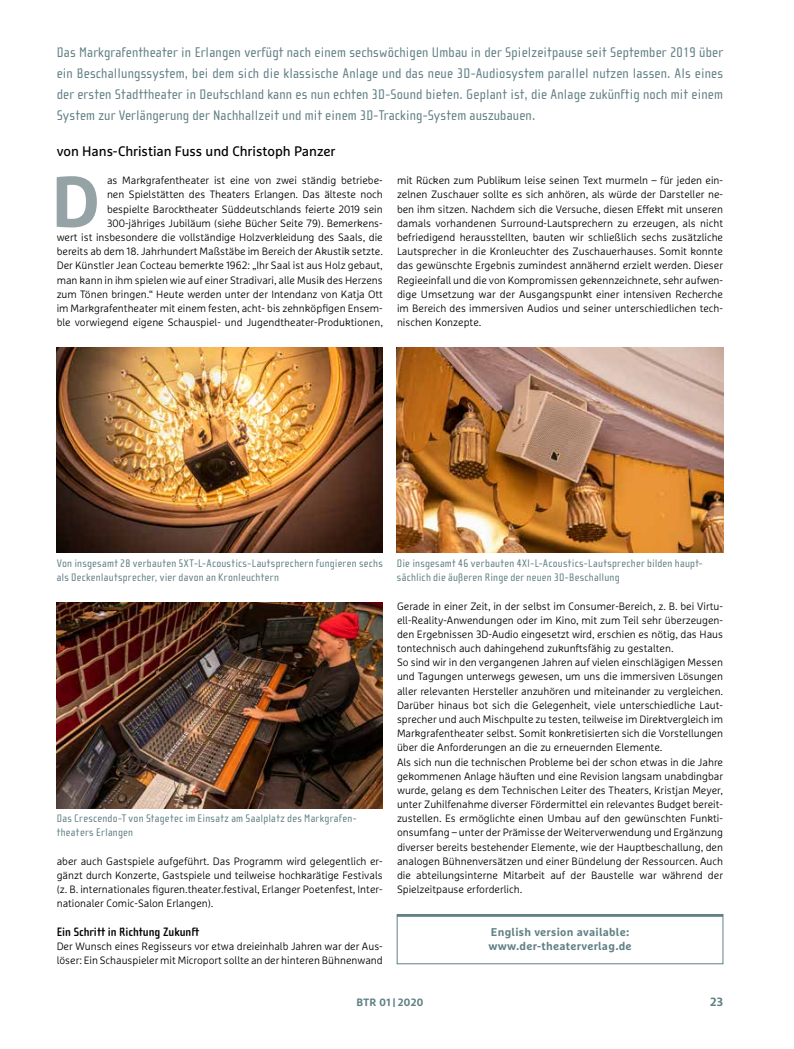
<style>
.page{position:relative;width:794px;height:1049px;background:#fff}
.page>*{position:absolute;margin:0;border:0;box-sizing:border-box;transform-origin:0 0}
.t1{font:700 71.5px "Marselis Pro";color:#95a2a6}
.t2{font:14.38px/21.2px "Cholla Sans OT";letter-spacing:.01em;color:#628085;text-align:justify}
.t3{font:13.75px "Marselis Pro";letter-spacing:-.005em;color:#000}
.t4{font:700 12.5px "Cholla Sans OT";color:#000}
.t5{font:700 11.88px "Marselis Pro";color:#628085}
.t6{font:11.25px/14.1px "Cholla Sans OT";letter-spacing:.025em;color:#628085}
.t7{font:700 11.25px/14.1px "Marselis Pro";letter-spacing:.025em;color:#628085}
.t8{font:300 10.62px/14.1px "Marselis Pro";color:#000;text-align:justify}
.t9{font:700 10.62px "Marselis Pro";letter-spacing:.04em;color:#628085}
</style>
<div class="page">
<div style="left:397px;top:914px;width:326px;height:50px;border:1px solid #628085"></div>
<hr style="left:397px;top:914px;width:326px;height:3px;background:#628085">
<img style="left:397px;top:347px;width:326px;height:206px">
<img style="left:57px;top:347px;width:326px;height:206px">
<img style="left:57px;top:602px;width:326px;height:206px">
<p class="t2" style="left:57px;top:41px;width:668px">Das Markgrafentheater in Erlangen verfügt nach einem sechswöchigen Umbau in der Spielzeitpause seit September 2019 über ein Beschallungssystem, bei dem sich die klassische Anlage und das neue 3D-Audiosystem parallel nutzen lassen. Als eines der ersten Stadttheater in Deutschland kann es nun echten 3D-Sound bieten. Geplant ist, die Anlage zukünftig noch mit einem System zur Verlängerung der Nachhallzeit und mit einem 3D-Tracking-System auszubauen.</p>
<p class="t3" style="left:57px;top:143px;width:280px">von Hans-Christian Fuss und Christoph Panzer</p>
<h1 class="t1" style="left:51px;top:157px;width:50px">D</h1>
<p class="t8" style="left:57px;top:173px;width:328px;text-align:right">as Markgrafentheater ist eine von zwei ständig betriebe-<br>nen Spielstätten des Theaters Erlangen. Das älteste noch<br>bespielte Barocktheater Süddeutschlands feierte 2019 sein 300-jähriges Jubiläum (siehe Bücher Seite 79). Bemerkens-<br>wert ist insbesondere die vollständige Holzverkleidung des Saals, die bereits ab dem 18. Jahrhundert Maßstäbe im Bereich der Akustik setzte.<br>Der Künstler Jean Cocteau bemerkte 1962: „Ihr Saal ist aus Holz gebaut, man kann in ihm spielen wie auf einer Stradivari, alle Musik des Herzens zum Tönen bringen.“ Heute werden unter der Intendanz von Katja Ott im Markgrafentheater mit einem festen, acht- bis zehnköpfigen Ensem&shy;ble vorwiegend eigene Schauspiel- und Jugendtheater-Produktionen,</p>
<p class="t8" style="left:397px;top:173px;width:328px">mit Rücken zum Publikum leise seinen Text murmeln – für jeden ein&shy;zelnen Zuschauer sollte es sich anhören, als würde der Darsteller ne&shy;ben ihm sitzen. Nachdem sich die Versuche, diesen Effekt mit unseren damals vorhandenen Surround-Lautsprechern zu erzeugen, als nicht befriedigend herausstellten, bauten wir schließlich sechs zusätzliche Lautsprecher in die Kronleuchter des Zuschauerhauses. Somit konnte das gewünschte Ergebnis zumindest annähernd erzielt werden. Dieser Regieeinfall und die von Kompromissen gekennzeichnete, sehr aufwen&shy;dige Umsetzung war der Ausgangspunkt einer intensiven Recherche im Bereich des immersiven Audios und seiner unterschiedlichen tech&shy;nischen Konzepte.</p>
<p class="t6" style="left:57px;top:556px;width:327px">Von insgesamt 28 verbauten 5XT-L-Acoustics-Lautsprechern fungieren sechs als Deckenlautsprecher, vier davon an Kronleuchtern</p>
<p class="t6" style="left:57px;top:811px;width:300px">Das Crescendo-T von Stagetec im Einsatz am Saalplatz des Markgrafen‑ theaters Erlangen</p>
<p class="t8" style="left:57px;top:854px;width:327px">aber auch Gastspiele aufgeführt. Das Programm wird gelegentlich er&shy;gänzt durch Konzerte, Gastspiele und teilweise hochkarätige Festivals (z. B. internationales figuren.theater.festival, Erlanger Poetenfest, Inter&shy;nationaler Comic-Salon Erlangen).</p>
<p class="t4" style="left:57px;top:925px;width:144px">Ein Schritt in Richtung Zukunft</p>
<p class="t8" style="left:57px;top:939px;width:328px">Der Wunsch eines Regisseurs vor etwa dreieinhalb Jahren war der Aus&shy;löser: Ein Schauspieler mit Microport sollte an der hinteren Bühnenwand</p>
<p class="t6" style="left:397px;top:556px;width:306px">Die insgesamt 46 verbauten 4XI-L-Acoustics-Lautsprecher bilden haupt‑ sächlich die äußeren Ringe der neuen 3D-Beschallung</p>
<p class="t8" style="left:397px;top:598px;width:328px;text-align:left">Gerade in einer Zeit, in der selbst im Consumer-Bereich, z. B. bei Virtu&shy;ell-Reality-Anwendungen oder im Kino, mit zum Teil sehr überzeugen&shy;den Ergebnissen 3D-Audio eingesetzt wird, erschien es nötig, das Haus tontechnisch auch dahingehend zukunftsfähig zu gestalten.<br>So sind wir in den vergangenen Jahren auf vielen einschlägigen Messen und Tagungen unterwegs gewesen, um uns die immersiven Lösungen aller relevanten Hersteller anzuhören und miteinander zu vergleichen.<br>Darüber hinaus bot sich die Gelegenheit, viele unterschiedliche Laut&shy;sprecher und auch Mischpulte zu testen, teilweise im Direktvergleich im Markgrafentheater selbst. Somit konkretisierten sich die Vorstellungen über die Anforderungen an die zu erneuernden Elemente.<br>Als sich nun die technischen Probleme bei der schon etwas in die Jahre gekommenen Anlage häuften und eine Revision langsam unabdingbar wurde, gelang es dem Technischen Leiter des Theaters, Kristjan Meyer, unter Zuhilfenahme diverser Fördermittel ein relevantes Budget bereit&shy;zustellen. Es ermöglichte einen Umbau auf den gewünschten Funkti&shy;onsumfang – unter der Prämisse der Weiterverwendung und Ergänzung diverser bereits bestehender Elemente, wie der Hauptbeschallung, den analogen Bühnenversätzen und einer Bündelung der Ressourcen. Auch die abteilungsinterne Mitarbeit auf der Baustelle war während der Spielzeitpause erforderlich.</p>
<p class="t7" style="left:488px;top:924px;width:145px">English version available: www.der-theaterverlag.de</p>
<p class="t9" style="left:356px;top:996px;width:69px">BTR 01| 2020</p>
<p class="t5" style="left:710px;top:995px;width:14px">23</p>
</div>
